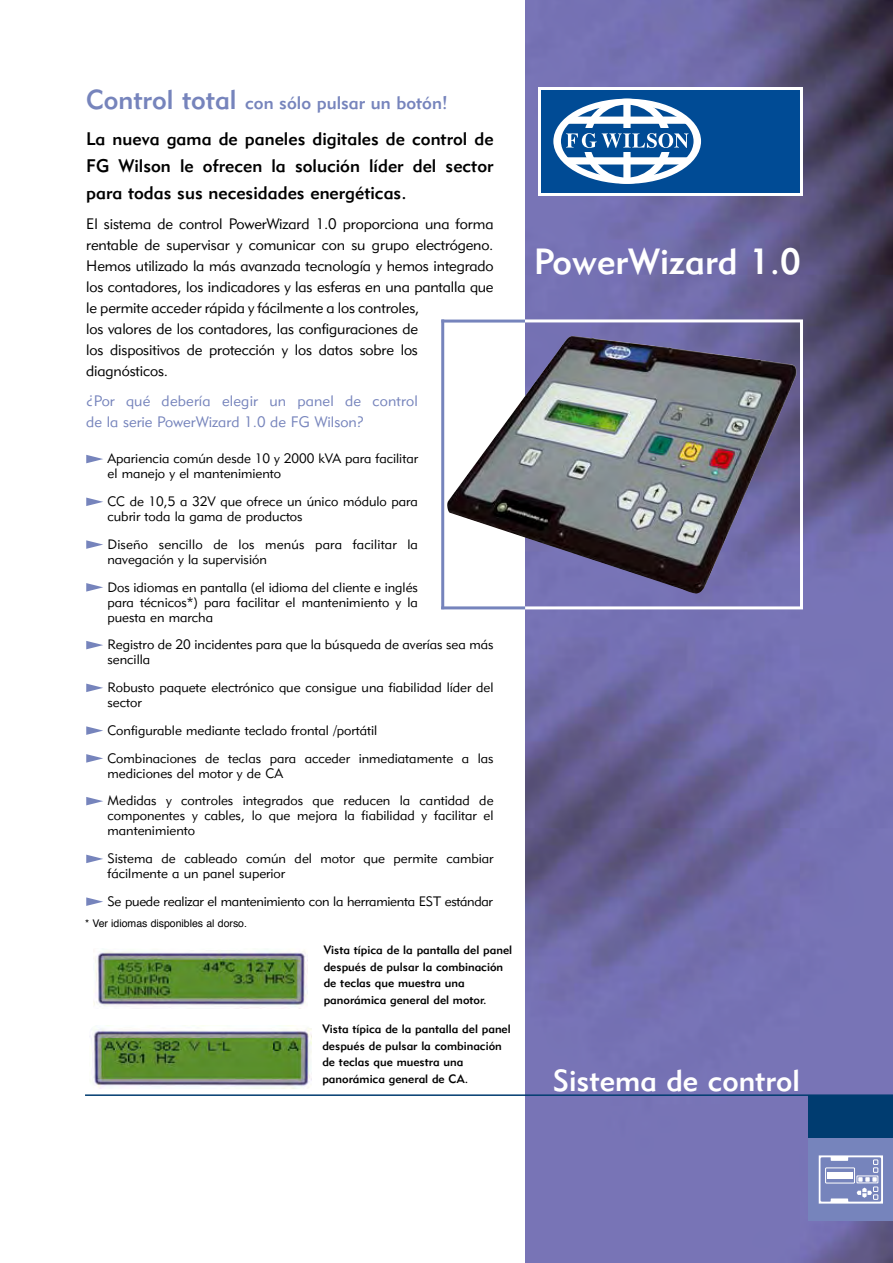
<style>
.page{position:relative;width:893px;height:1263px;background:#fff}
.page>*{position:absolute;margin:0;border:0;box-sizing:border-box;transform-origin:0 0}
.t1{font:36px "Geometric 415 BT Medium A";color:#fff}
.t2{font:30px "Geometric 415 BT Medium A";color:#fff}
.t3{font:18px/36px "Geometric 415 BT Medium A";color:#000}
.t4{font:15px/21px "Geometric 415 BT Lite A";letter-spacing:-.01em;color:#000}
.t5{font:15px/21px "Geometric 415 BT Lite A";letter-spacing:.01em;color:#7684bc}
.t6{font:13.5px/15px "Geometric 415 BT Lite A";color:#000}
.t7{font:13.5px "Geometric 415 BT Lite A";letter-spacing:-.02em;color:#000}
.t8{font:12px/16.5px "Geometric 415 BT Medium A";color:#000}
.t9{font:10.5px "Helvetica";color:#000}
.s1{font-size:27px;color:#7684bc}
.s2{color:#7684bc}
</style>
<div class="page">
<img style="left:525px;top:0;width:368px;height:1263px">
<svg style="left:86px;top:455px;width:17px;height:8px"></svg>
<svg style="left:86px;top:498px;width:17px;height:8px"></svg>
<svg style="left:86px;top:540px;width:17px;height:9px"></svg>
<svg style="left:86px;top:583px;width:17px;height:9px"></svg>
<svg style="left:86px;top:641px;width:17px;height:8px"></svg>
<svg style="left:86px;top:684px;width:17px;height:8px"></svg>
<svg style="left:86px;top:726px;width:17px;height:9px"></svg>
<svg style="left:86px;top:754px;width:17px;height:9px"></svg>
<svg style="left:86px;top:797px;width:17px;height:8px"></svg>
<svg style="left:86px;top:855px;width:17px;height:8px"></svg>
<svg style="left:86px;top:897px;width:17px;height:9px"></svg>
<div style="left:538px;top:87px;width:264px;height:109px;background:linear-gradient(to right,#fff,#fff)"></div>
<div style="left:541px;top:90px;width:258px;height:102px;background:#004b95"></div>
<svg style="left:553px;top:99px;width:148px;height:85px"></svg>
<hr style="left:85px;top:1094px;width:808px;height:2px;background:#003c70">
<div style="left:808px;top:1095px;width:85px;height:43px;background:#003c70"></div>
<div style="left:808px;top:1138px;width:85px;height:82px;background:#7684bc"></div>
<svg style="left:819px;top:1155px;width:64px;height:48px"></svg>
<img style="left:447px;top:335px;width:350px;height:258px">
<div style="left:442px;top:319px;width:361px;height:290px;border:3px solid #fff"></div>
<hr style="left:441px;top:320px;width:84px;height:3px;background:#7684bc">
<hr style="left:441px;top:606px;width:84px;height:3px;background:#7684bc">
<hr style="left:441px;top:319px;width:3px;height:290px;background:#7684bc">
<img style="left:94px;top:950px;width:213px;height:59px">
<img style="left:90px;top:1025px;width:221px;height:64px">
<h3 class="t3" style="left:86px;top:85px;width:409px"><span class="s1">Control total</span> <span class="s2">con sólo pulsar un botón!<br></span>La nueva gama de paneles digitales de control de</h3>
<h3 class="t3" style="left:86px;top:152px;width:409px;line-height:27px">FG Wilson le ofrecen la solución líder del sector para todas sus necesidades energéticas.</h3>
<p class="t4" style="left:86px;top:213px;width:409px">El sistema de control PowerWizard 1.0 proporciona una forma rentable de supervisar y comunicar con su grupo electrógeno.<br>Hemos utilizado la más avanzada tecnología y hemos integrado los contadores, los indicadores y las esferas en una pantalla que le permite acceder rápida y fácilmente a los controles,<br>los valores de los contadores, las configuraciones de<br>los dispositivos de protección y los datos sobre los diagnósticos.</p>
<p class="t5" style="left:86px;top:390px;width:333px">¿Por qué debería elegir un panel de control de la serie PowerWizard 1.0 de FG Wilson?</p>
<p class="t6" style="left:108px;top:451px;width:312px">Apariencia común desde 10 y 2000 kVA para facilitar el manejo y el mantenimiento</p>
<p class="t6" style="left:108px;top:494px;width:312px">CC de 10,5 a 32V que ofrece un único módulo para cubrir toda la gama de productos</p>
<p class="t6" style="left:108px;top:536px;width:312px">Diseño sencillo de los menús para facilitar la navegación y la supervisión</p>
<p class="t6" style="left:108px;top:579px;width:312px;text-align:justify">Dos idiomas en pantalla (el idioma del cliente e inglés para técnicos*) para facilitar el mantenimiento y la puesta en marcha</p>
<p class="t6" style="left:108px;top:637px;width:388px">Registro de 20 incidentes para que la búsqueda de averías sea más sencilla</p>
<p class="t6" style="left:108px;top:680px;width:388px">Robusto paquete electrónico que consigue una fiabilidad líder del sector</p>
<p class="t6" style="left:108px;top:716px;width:388px;line-height:27.8px">Configurable mediante teclado frontal /portátil<br>Combinaciones de teclas para acceder inmediatamente a las</p>
<p class="t6" style="left:108px;top:759px;width:388px;line-height:27.8px">mediciones del motor y de CA<br>Medidas y controles integrados que reducen la cantidad de</p>
<p class="t6" style="left:108px;top:808px;width:388px">componentes y cables, lo que mejora la fiabilidad y facilitar el mantenimiento</p>
<p class="t6" style="left:108px;top:851px;width:388px">Sistema de cableado común del motor que permite cambiar fácilmente a un panel superior</p>
<p class="t7" style="left:108px;top:893px;width:387px">Se puede realizar el mantenimiento con la herramienta EST estándar</p>
<p class="t9" style="left:85px;top:914px;width:163px">* Ver idiomas disponibles al dorso.</p>
<p class="t8" style="left:324px;top:942px;width:190px">Vista típica de la pantalla del panel después de pulsar la combinación de teclas que muestra una panorámica general del motor.</p>
<p class="t8" style="left:322px;top:1020px;width:190px">Vista típica de la pantalla del panel después de pulsar la combinación de teclas que muestra una panorámica general de CA.</p>
<h1 class="t1" style="left:534px;top:239px;width:268px">PowerWizard 1.0</h1>
<h2 class="t2" style="left:553px;top:1062px;width:248px">Sistema de control</h2>
</div>
